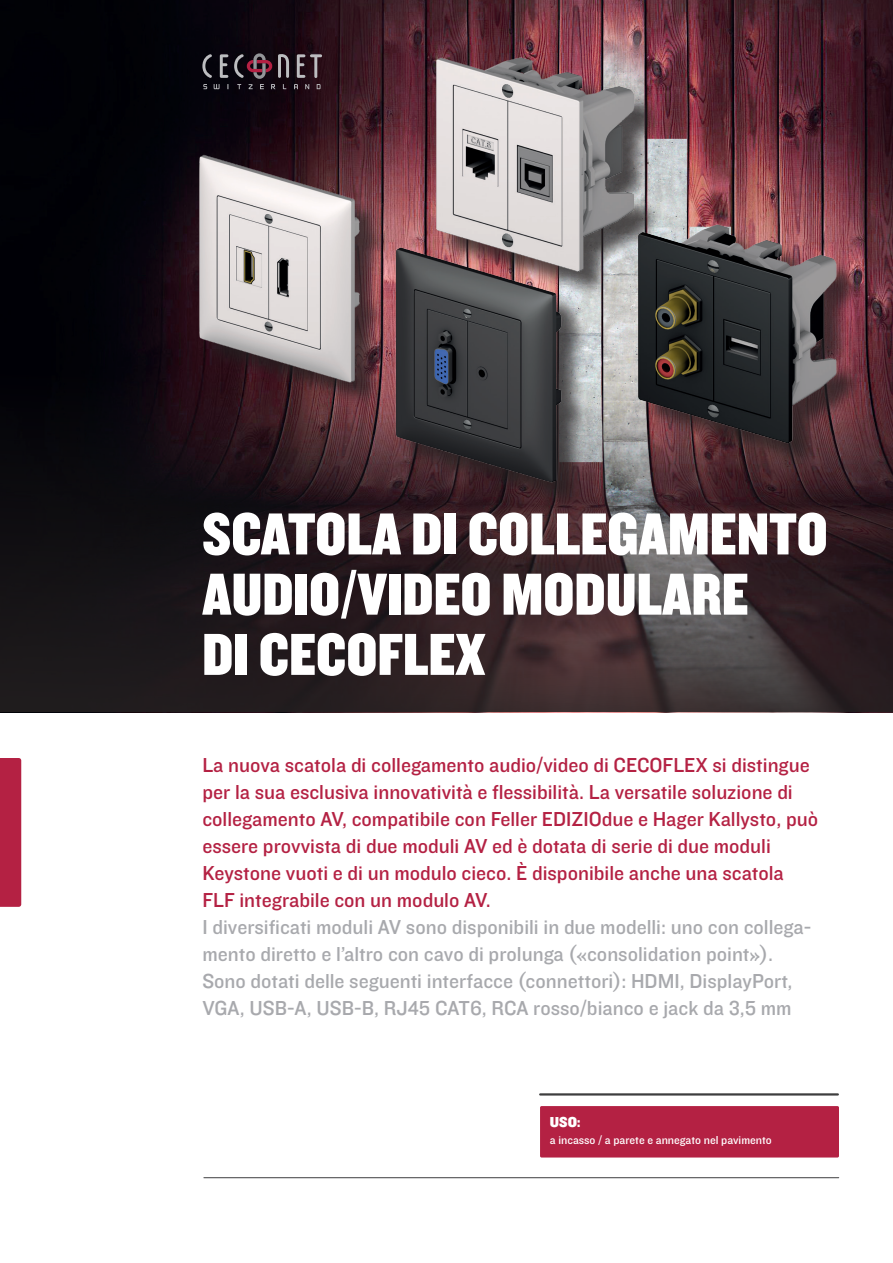
<style>
.page{position:relative;width:893px;height:1263px;background:#fff}
.page>*{position:absolute;margin:0;border:0;box-sizing:border-box;transform-origin:0 0}
.t1{font:61.5px/60.2px "Knockout HTF70 Full Welterwt";color:#fff}
.t2{font:21px/27px "Knockout HTF31 Junior Middlewt";color:#b42143}
.t3{font:21px/27px "Knockout HTF31 Junior Middlewt";color:#a8a9ad}
.t4{font:15px "Knockout HTF71 Full Middlewt";color:#fff}
.t5{font:12px "Knockout HTF31 Junior Middlewt";color:#fff}
</style>
<div class="page">
<img style="left:0;top:0;width:893px;height:332px">
<hr style="left:204px;top:1177px;width:635px;height:1px;background:#3e3e3f">
<svg style="left:0;top:332px;width:893px;height:380px;background:#2b1f23"></svg>
<div style="left:0;top:758px;width:21px;height:149px;background:#b42143"></div>
<svg style="left:202px;top:54px;width:10px;height:24px"></svg>
<svg style="left:220px;top:54px;width:8px;height:24px"></svg>
<svg style="left:214px;top:84px;width:6px;height:5px"></svg>
<svg style="left:234px;top:53px;width:88px;height:36px;background:#3d2c35"></svg>
<svg style="left:203px;top:84px;width:4px;height:5px"></svg>
<div style="left:203px;top:160px;width:184px;height:248px;background:#231f20;opacity:.75"></div>
<img style="left:162px;top:149px;width:242px;height:242px">
<div style="left:641px;top:229px;width:222px;height:240px;background:#231f20;opacity:.75"></div>
<img style="left:609px;top:209px;width:255px;height:254px">
<div style="left:440px;top:62px;width:222px;height:237px;background:#231f20;opacity:.75"></div>
<img style="left:408px;top:38px;width:248px;height:248px">
<div style="left:399px;top:252px;width:191px;height:258px;background:#231f20;opacity:.75"></div>
<img style="left:355px;top:243px;width:254px;height:254px">
<hr style="left:540px;top:1093px;width:298px;height:2px;background:#3e3e3f">
<div style="left:540px;top:1106px;width:299px;height:51px;background:#b42143;border-radius:2px"></div>
<h1 class="t1" style="left:202px;top:506px;width:627px">SCATOLA DI COLLEGAMENTO<br>AUDIO/VIDEO MODULARE<br>DI CECOFLEX</h1>
<p class="t2" style="left:202px;top:752px;width:617px">La nuova scatola di collegamento audio/video di CECOFLEX si distingue per la sua esclusiva innovatività e flessibilità. La versatile soluzione di collegamento AV, compatibile con Feller EDIZIOdue e Hager Kallysto, può essere provvista di due moduli AV ed è dotata di serie di due moduli Keystone vuoti e di un modulo cieco. È disponibile anche una scatola FLF integrabile con un modulo AV.</p>
<p class="t3" style="left:202px;top:914px;width:610px">I diversificati moduli AV sono disponibili in due modelli: uno con collega&shy;mento diretto e l’altro con cavo di prolunga («consolidation point»).<br>Sono dotati delle seguenti interfacce (connettori): HDMI, DisplayPort, VGA, USB-A, USB-B, RJ45 CAT6, RCA rosso/bianco e jack da 3,5 mm</p>
<p class="t4" style="left:550px;top:1114px;width:32px">USO:</p>
<p class="t5" style="left:550px;top:1133px;width:224px">a incasso / a parete e annegato nel pavimento</p>
</div>
